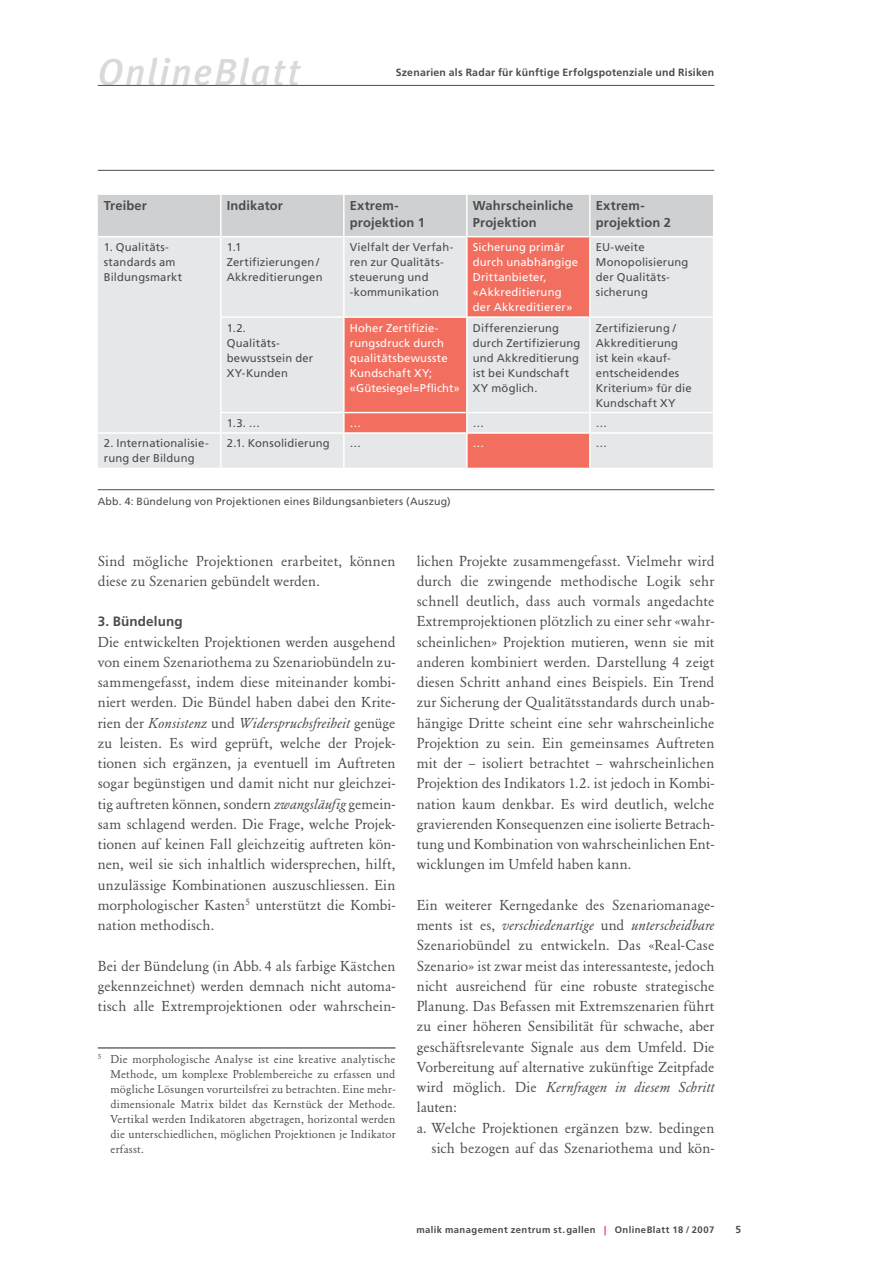
<style>
.page{position:relative;width:893px;height:1263px;background:#fff}
.page>*{position:absolute;margin:0;border:0;box-sizing:border-box;transform-origin:0 0}
.t1{font:italic 500 37.5px "Meta Plus";letter-spacing:.055em;color:#d8d9db}
.t2{font:14.25px/20.2px "Garamond Berth BQ";letter-spacing:.01em;color:#4b4c4d;text-align:justify}
.t3{font:italic 14.25px "Garamond Berth BQ";letter-spacing:.015em;color:#4b4c4d}
.t4{font:700 13.5px "Frutiger LT Std";letter-spacing:.01em;color:#4b4c4d}
.t5{font:700 12.9px/17.2px "Frutiger LT Std";letter-spacing:.01em;color:#4b4c4d}
.t6{font:11.25px/15px "Frutiger LT Std";letter-spacing:.015em;color:#4b4c4d}
.t7{font:11.25px/15px "Garamond Berth BQ";letter-spacing:.02em;color:#4b4c4d;text-align:justify}
.t8{font:11.25px/15px "Frutiger LT Std";letter-spacing:.015em;color:#fff}
.t9{font:10.5px "Frutiger LT Std";letter-spacing:.02em;color:#4b4c4d}
.t10{font:700 10.5px "Frutiger LT Std";letter-spacing:.02em;color:#4b4c4d}
.t11{font:700 9.45px "Frutiger LT Std";letter-spacing:.045em;color:#4b4c4d}
.s1{font-style:italic}
.s2{font-style:normal}
.s3{color:#ed1a33}
</style>
<div class="page">
<hr style="left:98px;top:85px;width:616px;height:1px;background:#4b4c4d">
<hr style="left:98px;top:489px;width:616px;height:1px;background:#4b4c4d">
<hr style="left:98px;top:170px;width:616px;height:1px;background:#4b4c4d">
<div style="left:98px;top:195px;width:615px;height:41px;background:#cfd0d2"></div>
<div style="left:98px;top:237px;width:615px;height:231px;background:#e6e7e9"></div>
<svg style="left:345px;top:237px;width:244px;height:231px;background:#ecaba5"></svg>
<hr style="left:343px;top:195px;width:2px;height:41px;background:#fff">
<hr style="left:466px;top:195px;width:2px;height:41px;background:#fff">
<hr style="left:343px;top:237px;width:2px;height:79px;background:#fff">
<hr style="left:466px;top:237px;width:2px;height:79px;background:#fff">
<hr style="left:220px;top:316px;width:124px;height:2px;background:#fff">
<hr style="left:344px;top:316px;width:123px;height:2px;background:#fff">
<hr style="left:343px;top:318px;width:2px;height:94px;background:#fff">
<hr style="left:467px;top:316px;width:123px;height:2px;background:#fff">
<hr style="left:466px;top:318px;width:2px;height:94px;background:#fff">
<hr style="left:220px;top:412px;width:124px;height:1px;background:#fff">
<hr style="left:344px;top:412px;width:123px;height:1px;background:#fff">
<svg style="left:343px;top:413px;width:2px;height:19px"></svg>
<hr style="left:467px;top:412px;width:123px;height:1px;background:#fff">
<svg style="left:466px;top:413px;width:2px;height:19px"></svg>
<hr style="left:221px;top:432px;width:123px;height:2px;background:#fff">
<hr style="left:344px;top:432px;width:123px;height:2px;background:#fff">
<hr style="left:343px;top:434px;width:2px;height:34px;background:#fff">
<hr style="left:467px;top:432px;width:123px;height:2px;background:#fff">
<hr style="left:466px;top:434px;width:2px;height:34px;background:#fff">
<hr style="left:220px;top:195px;width:2px;height:41px;background:#fff">
<hr style="left:220px;top:237px;width:2px;height:79px;background:#fff">
<hr style="left:220px;top:318px;width:2px;height:94px;background:#fff">
<svg style="left:220px;top:413px;width:2px;height:19px"></svg>
<hr style="left:98px;top:432px;width:123px;height:2px;background:#fff">
<hr style="left:220px;top:434px;width:2px;height:34px;background:#fff">
<hr style="left:589px;top:195px;width:2px;height:41px;background:#fff">
<hr style="left:589px;top:237px;width:2px;height:79px;background:#fff">
<hr style="left:590px;top:316px;width:123px;height:2px;background:#fff">
<hr style="left:589px;top:318px;width:2px;height:94px;background:#fff">
<hr style="left:590px;top:412px;width:123px;height:1px;background:#fff">
<svg style="left:589px;top:413px;width:2px;height:19px"></svg>
<hr style="left:590px;top:432px;width:123px;height:2px;background:#fff">
<hr style="left:589px;top:434px;width:2px;height:34px;background:#fff">
<hr style="left:98px;top:1048px;width:297px;height:1px;background:#231f20">
<h1 class="t1" style="left:98px;top:50px;width:204px">OnlineBlatt</h1>
<p class="t10" style="left:396px;top:66px;width:320px">Szenarien als Radar für künftige Erfolgspotenziale und Risiken</p>
<p class="t5" style="left:104px;top:197px;width:45px">Treiber</p>
<p class="t5" style="left:227px;top:197px;width:58px">Indikator</p>
<p class="t5" style="left:350px;top:197px;width:74px">Extrem&shy;projektion 1</p>
<p class="t5" style="left:473px;top:197px;width:102px">Wahrscheinliche<br>Projektion</p>
<p class="t5" style="left:596px;top:197px;width:77px">Extrem&shy;projektion 2</p>
<p class="t6" style="left:104px;top:240px;width:80px">1. Qualitäts&shy;standards am<br>Bildungsmarkt</p>
<p class="t6" style="left:227px;top:240px;width:97px">1.1<br>Zertifizierungen /<br>Akkreditierungen</p>
<p class="t6" style="left:350px;top:240px;width:105px">Vielfalt der Verfah&shy;ren zur Qualitäts&shy;steuerung und -kommunikation</p>
<p class="t8" style="left:473px;top:240px;width:107px">Sicherung primär durch unabhängige<br>Drittanbieter, «Akkreditierung der Akkreditierer»</p>
<p class="t6" style="left:596px;top:240px;width:94px">EU-weite<br>Monopolisierung der Qualitäts&shy;sicherung</p>
<p class="t6" style="left:227px;top:320px;width:88px">1.2.<br>Qualitäts&shy;bewusstsein der<br>XY-Kunden</p>
<p class="t8" style="left:350px;top:320px;width:111px">Hoher Zertifizie&shy;rungsdruck durch qualitätsbewusste<br>Kundschaft XY; «Gütesiegel=Pflicht»</p>
<p class="t6" style="left:473px;top:320px;width:109px">Differenzierung durch Zertifizierung und Akkreditierung ist bei Kundschaft<br>XY möglich.</p>
<p class="t6" style="left:596px;top:320px;width:97px">Zertifizierung /<br>Akkreditierung ist kein «kauf&shy;entscheidendes<br>Kriterium» für die<br>Kundschaft XY</p>
<p class="t6" style="left:227px;top:416px;width:35px">1.3. …</p>
<p class="t8" style="left:350px;top:416px;width:13px">…</p>
<p class="t6" style="left:473px;top:416px;width:13px">…</p>
<p class="t6" style="left:596px;top:416px;width:13px">…</p>
<p class="t6" style="left:104px;top:436px;width:106px">2. Internationalisie&shy;rung der Bildung</p>
<p class="t6" style="left:227px;top:436px;width:104px">2.1. Konsolidierung</p>
<p class="t6" style="left:350px;top:436px;width:13px">…</p>
<p class="t8" style="left:473px;top:436px;width:13px">…</p>
<p class="t6" style="left:596px;top:436px;width:13px">…</p>
<p class="t9" style="left:98px;top:495px;width:354px">Abb. 4: Bündelung von Projektionen eines Bildungsanbieters (Auszug)</p>
<p class="t2" style="left:98px;top:551px;width:299px">Sind mögliche Projektionen erarbeitet, können diese zu Szenarien gebündelt werden.</p>
<p class="t4" style="left:98px;top:614px;width:86px">3. Bündelung</p>
<p class="t2" style="left:98px;top:632px;width:299px">Die entwickelten Projektionen werden ausgehend von einem Szenariothema zu Szenariobündeln zu&shy;sammengefasst, indem diese miteinander kombi&shy;niert werden. Die Bündel haben dabei den Krite&shy;rien der <span class="s1">Konsistenz</span> und <span class="s1">Widerspruchsfreiheit</span> genüge zu leisten. Es wird geprüft, welche der Projek&shy;tionen sich ergänzen, ja eventuell im Auftreten sogar begünstigen und damit nicht nur gleichzei&shy;tig auftreten können, sondern <span class="s1">zwangsläufig</span> gemein&shy;sam schlagend werden. Die Frage, welche Projek&shy;tionen auf keinen Fall gleichzeitig auftreten kön&shy;nen, weil sie sich inhaltlich widersprechen, hilft, unzulässige Kombinationen auszuschliessen. Ein morphologischer Kasten<sup>5</sup> unterstützt die Kombi&shy;nation methodisch.</p>
<p class="t2" style="left:98px;top:956px;width:299px">Bei der Bündelung (in Abb. 4 als farbige Kästchen gekennzeichnet) werden demnach nicht automa&shy;tisch alle Extremprojektionen oder wahrschein-</p>
<p class="t7" style="left:111px;top:1052px;width:286px;text-indent:-13px"><sup>5</sup> Die morphologische Analyse ist eine kreative analytische Methode, um komplexe Problembereiche zu erfassen und mögliche Lösungen vorurteilsfrei zu betrachten. Eine mehr&shy;dimensionale Matrix bildet das Kernstück der Methode.<br>Vertikal werden Indikatoren abgetragen, horizontal werden die unterschiedlichen, möglichen Projektionen je Indikator erfasst.</p>
<p class="t2" style="left:417px;top:551px;width:299px">lichen Projekte zusammengefasst. Vielmehr wird durch die zwingende methodische Logik sehr schnell deutlich, dass auch vormals angedachte Extremprojektionen plötzlich zu einer sehr «wahr&shy;scheinlichen» Projektion mutieren, wenn sie mit anderen kombiniert werden. Darstellung 4 zeigt diesen Schritt anhand eines Beispiels. Ein Trend zur Sicherung der Qualitätsstandards durch unab&shy;hängige Dritte scheint eine sehr wahrscheinliche Projektion zu sein. Ein gemeinsames Auftreten mit der – isoliert betrachtet – wahrscheinlichen Projektion des Indikators 1.2. ist jedoch in Kombi&shy;nation kaum denkbar. Es wird deutlich, welche gravierenden Konsequenzen eine isolierte Betrach&shy;tung und Kombination von wahrscheinlichen Ent&shy;wicklungen im Umfeld haben kann.</p>
<p class="t2" style="left:417px;top:895px;width:299px">Ein weiterer Kerngedanke des Szenariomanage-</p>
<p class="t3" style="left:417px;top:917px;width:299px"><span class="s2">ments ist es,</span> verschiedenartige <span class="s2">und</span> unterscheidbare</p>
<p class="t2" style="left:417px;top:935px;width:299px">Szenariobündel zu entwickeln. Das «Real-Case</p>
<p class="t2" style="left:417px;top:956px;width:299px">Szenario» ist zwar meist das interessanteste, jedoch</p>
<p class="t2" style="left:417px;top:976px;width:299px">nicht ausreichend für eine robuste strategische</p>
<p class="t2" style="left:417px;top:996px;width:299px">Planung. Das Befassen mit Extremszenarien führt</p>
<p class="t2" style="left:417px;top:1016px;width:299px">zu einer höheren Sensibilität für schwache, aber</p>
<p class="t2" style="left:417px;top:1037px;width:299px">geschäftsrelevante Signale aus dem Umfeld. Die</p>
<p class="t2" style="left:417px;top:1057px;width:299px">Vorbereitung auf alternative zukünftige Zeitpfade</p>
<p class="t3" style="left:417px;top:1079px;width:299px"><span class="s2">wird möglich. Die</span> Kernfragen in diesem Schritt</p>
<p class="t2" style="left:417px;top:1097px;width:42px">lauten:</p>
<p class="t2" style="left:417px;top:1118px;width:299px">a. Welche Projektionen ergänzen bzw. bedingen</p>
<p class="t2" style="left:432px;top:1138px;width:284px">sich bezogen auf das Szenariothema und kön-</p>
<p class="t11" style="left:416px;top:1224px;width:299px">malik management zentrum st.gallen <span class="s3">|</span> OnlineBlatt 1 8 / 2007</p>
</div>
